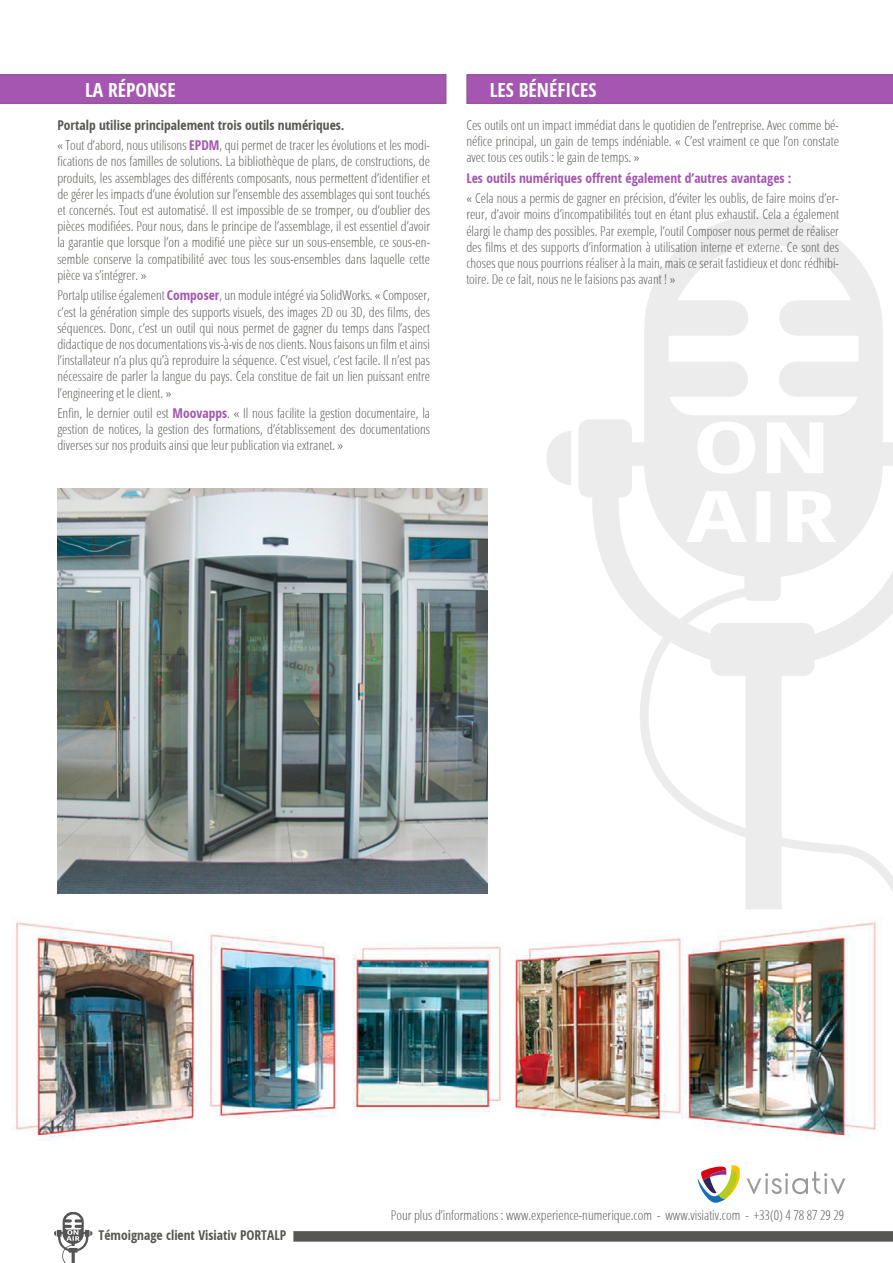
<style>
.page{position:relative;width:893px;height:1263px;background:#fff}
.page>*{position:absolute;margin:0;border:0;box-sizing:border-box;transform-origin:0 0}
.t1{font:700 condensed 19.5px "Open Sans";color:#fff}
.t2{font:300 condensed 13.5px/16.2px "Open Sans";color:#565654;text-align:justify}
.t3{font:700 condensed 13.5px "Open Sans";color:#a456b1}
.t4{font:700 condensed 13.5px "Open Sans";color:#565654}
.s1{font-weight:700}
.s2{font-weight:700;color:#a456b1}
</style>
<div class="page">
<svg style="left:54px;top:1212px;width:38px;height:51px"></svg>
<div style="left:293px;top:1231px;width:600px;height:11px;background:#565654"></div>
<svg style="left:547px;top:431px;width:24px;height:54px"></svg>
<svg style="left:579px;top:420px;width:314px;height:489px"></svg>
<svg style="left:644px;top:216px;width:239px;height:385px;fill:#ececec"></svg>
<svg style="left:698px;top:1165px;width:42px;height:38px"></svg>
<svg style="left:747px;top:1171px;width:98px;height:23px"></svg>
<svg style="left:466px;top:74px;width:427px;height:30px;background:#a256ae"></svg>
<svg style="left:0;top:74px;width:446px;height:30px;background:#a255ae"></svg>
<img style="left:12px;top:922px;width:864px;height:219px">
<img style="left:57px;top:488px;width:430px;height:405px">
<h1 class="t1" style="left:85px;top:79px;width:92px">LA RÉPONSE</h1>
<h1 class="t1" style="left:490px;top:79px;width:108px">LES BÉNÉFICES</h1>
<p class="t2" style="left:57px;top:115px;width:374px;line-height:20.4px"><span class="s1">Portalp utilise principalement trois outils numériques.<br></span>« Tout d’abord, nous utilisons <span class="s2">EPDM</span>, qui permet de tracer les évolutions et les modi-</p>
<p class="t2" style="left:57px;top:154px;width:374px">fications de nos familles de solutions. La bibliothèque de plans, de constructions, de produits, les assemblages des différents composants, nous permettent d’identifier et de gérer les impacts d’une évolution sur l’ensemble des assemblages qui sont touchés et concernés. Tout est automatisé. Il est impossible de se tromper, ou d’oublier des pièces modifiées. Pour nous, dans le principe de l’assemblage, il est essentiel d’avoir la garantie que lorsque l’on a modifié une pièce sur un sous-ensemble, ce sous-en&shy;semble conserve la compatibilité avec tous les sous-ensembles dans laquelle cette pièce va s’intégrer. »</p>
<p class="t2" style="left:57px;top:288px;width:374px">Portalp utilise également <span class="s2">Composer</span>, un module intégré via SolidWorks. « Composer, c’est la génération simple des supports visuels, des images 2D ou 3D, des films, des séquences. Donc, c’est un outil qui nous permet de gagner du temps dans l’aspect didactique de nos documentations vis-à-vis de nos clients. Nous faisons un film et ainsi l’installateur n’a plus qu’à reproduire la séquence. C’est visuel, c’est facile. Il n’est pas nécessaire de parler la langue du pays. Cela constitue de fait un lien puissant entre l’engineering et le client. »</p>
<p class="t2" style="left:57px;top:405px;width:374px">Enfin, le dernier outil est <span class="s2">Moovapps</span>. « Il nous facilite la gestion documentaire, la gestion de notices, la gestion des formations, d’établissement des documentations diverses sur nos produits ainsi que leur publication via extranet. »</p>
<p class="t2" style="left:466px;top:117px;width:374px">Ces outils ont un impact immédiat dans le quotidien de l’entreprise. Avec comme bé&shy;néfice principal, un gain de temps indéniable. « C’est vraiment ce que l’on constate avec tous ces outils : le gain de temps. »</p>
<p class="t3" style="left:466px;top:170px;width:327px">Les outils numériques offrent également d’autres avantages :</p>
<p class="t2" style="left:466px;top:190px;width:374px">« Cela nous a permis de gagner en précision, d’éviter les oublis, de faire moins d’er&shy;reur, d’avoir moins d’incompatibilités tout en étant plus exhaustif. Cela a également élargi le champ des possibles. Par exemple, l’outil Composer nous permet de réaliser des films et des supports d’information à utilisation interne et externe. Ce sont des choses que nous pourrions réaliser à la main, mais ce serait fastidieux et donc rédhibi&shy;toire. De ce fait, nous ne le faisions pas avant ! »</p>
<p class="t4" style="left:99px;top:1227px;width:189px">Témoignage client Visiativ PORTALP</p>
<p class="t2" style="left:391px;top:1207px;width:455px">Pour plus d’informations : www.experience-numerique.com - www.visiativ.com - +33(0) 4 78 87 29 29</p>
</div>
